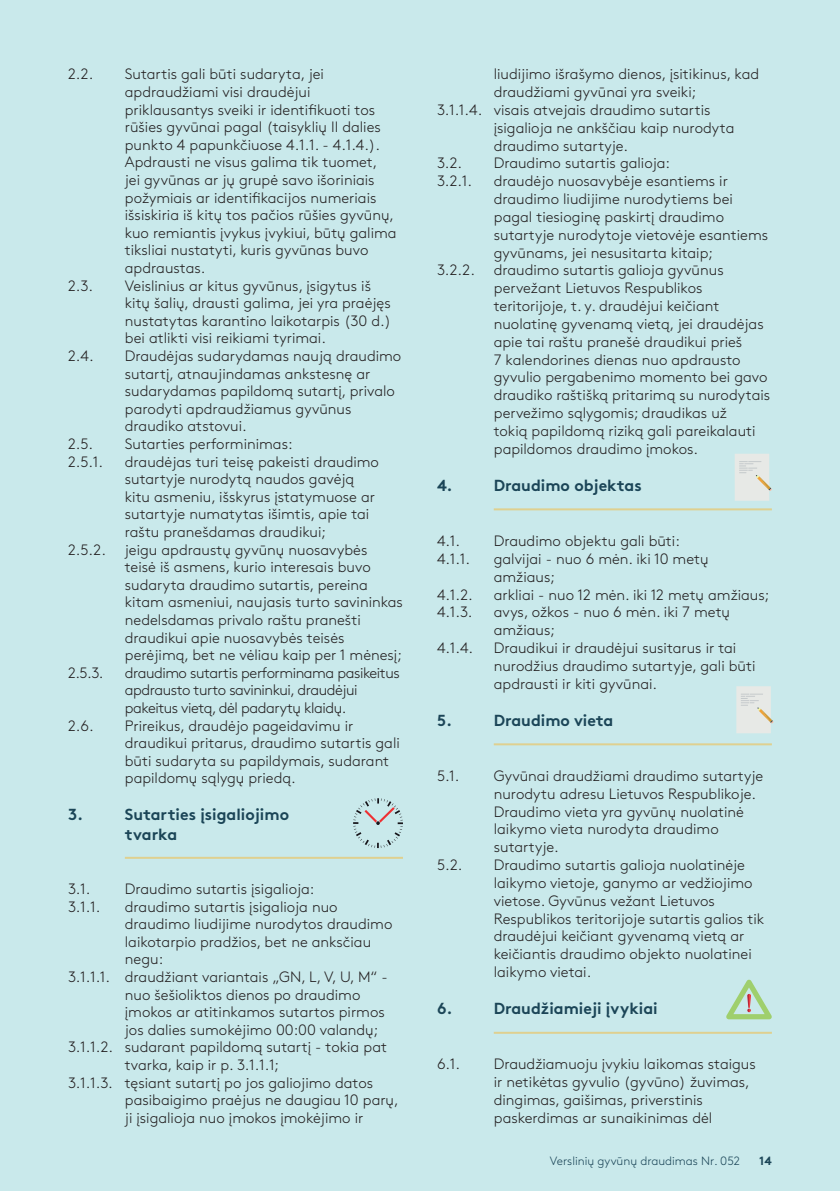
<style>
.page{position:relative;width:840px;height:1191px;background:#fff}
.page>*{position:absolute;margin:0;border:0;box-sizing:border-box;transform-origin:0 0}
.t1{font:700 16px/19.2px "Gjen Brown OT";color:#1b4557}
.t2{font:300 15px/17.6px "Gjen Brown OT";color:#231f20}
.t3{font:300 15px/17.6px "Gjen Brown OT";letter-spacing:-.03em;color:#231f20}
.t4{font:300 12px "Gjen Brown OT";color:#1b4557}
.t5{font:12px "Gjen Brown OT Bold Alt";color:#1b4557}
</style>
<div class="page">
<div style="left:0;top:0;width:839px;height:1191px;background:#c9e9eb"></div>
<hr style="left:125px;top:857px;width:278px;height:2px;background:#dfd08f">
<hr style="left:493px;top:508px;width:278px;height:2px;background:#dfd08f">
<hr style="left:493px;top:743px;width:278px;height:2px;background:#dfd08f">
<hr style="left:493px;top:1031px;width:278px;height:2px;background:#dfd08f">
<svg style="left:726px;top:979px;width:45px;height:40px"></svg>
<svg style="left:353px;top:798px;width:50px;height:50px"></svg>
<svg style="left:735px;top:454px;width:36px;height:47px;background:#e3e5df"></svg>
<svg style="left:736px;top:686px;width:37px;height:47px;background:#e2e5e0"></svg>
<p class="t2" style="left:68px;top:64px;width:27px">2.2.</p>
<p class="t2" style="left:125px;top:64px;width:273px">Sutartis gali būti sudaryta, jei apdraudžiami visi draudėjui priklausantys sveiki ir identifikuoti tos rūšies gyvūnai pagal (taisyklių II dalies punkto 4 papunkčiuose 4.1.1. - 4.1.4.).<br>Apdrausti ne visus galima tik tuomet,<br>jei gyvūnas ar jų grupė savo išoriniais požymiais ar identifikacijos numeriais išsiskiria iš kitų tos pačios rūšies gyvūnų, kuo remiantis įvykus įvykiui, būtų galima tiksliai nustatyti, kuris gyvūnas buvo apdraustas.</p>
<p class="t2" style="left:68px;top:275px;width:26px">2.3.</p>
<p class="t2" style="left:125px;top:275px;width:268px">Veislinius ar kitus gyvūnus, įsigytus iš kitų šalių, drausti galima, jei yra praėjęs nustatytas karantino laikotarpis (30 d.) bei atlikti visi reikiami tyrimai.</p>
<p class="t2" style="left:68px;top:346px;width:27px">2.4.</p>
<p class="t2" style="left:125px;top:346px;width:278px">Draudėjas sudarydamas naują draudimo sutartį, atnaujindamas ankstesnę ar sudarydamas papildomą sutartį, privalo parodyti apdraudžiamus gyvūnus draudiko atstovui.</p>
<p class="t2" style="left:68px;top:434px;width:26px">2.5.</p>
<p class="t2" style="left:125px;top:434px;width:169px">Sutarties performinimas:</p>
<p class="t2" style="left:68px;top:451px;width:36px">2.5.1.</p>
<p class="t2" style="left:125px;top:451px;width:255px">draudėjas turi teisę pakeisti draudimo sutartyje nurodytą naudos gavėją kitu asmeniu, išskyrus įstatymuose ar sutartyje numatytas išimtis, apie tai raštu pranešdamas draudikui;</p>
<p class="t2" style="left:68px;top:539px;width:39px">2.5.2.</p>
<p class="t2" style="left:125px;top:539px;width:279px">jeigu apdraustų gyvūnų nuosavybės<br>teisė iš asmens, kurio interesais buvo sudaryta draudimo sutartis, pereina kitam asmeniui, naujasis turto savininkas nedelsdamas privalo raštu pranešti draudikui apie nuosavybės teisės perėjimą, bet ne vėliau kaip per 1 mėnesį;</p>
<p class="t2" style="left:68px;top:662px;width:37px">2.5.3.</p>
<p class="t3" style="left:125px;top:662px;width:276px">draudimo sutartis performinama pasikeitus apdrausto turto savininkui, draudėjui pakeitus vietą, dėl padarytų klaidų.</p>
<p class="t2" style="left:68px;top:715px;width:27px">2.6.</p>
<p class="t2" style="left:125px;top:715px;width:276px">Prireikus, draudėjo pageidavimu ir draudikui pritarus, draudimo sutartis gali būti sudaryta su papildymais, sudarant papildomų sąlygų priedą.</p>
<p class="t1" style="left:68px;top:803px;width:17px">3.</p>
<p class="t1" style="left:125px;top:803px;width:166px">Sutarties įsigaliojimo tvarka</p>
<p class="t2" style="left:68px;top:879px;width:24px">3.1.</p>
<p class="t2" style="left:125px;top:879px;width:191px">Draudimo sutartis įsigalioja:</p>
<p class="t2" style="left:68px;top:896px;width:34px">3.1.1.</p>
<p class="t2" style="left:125px;top:896px;width:214px">draudimo sutartis įsigalioja nuo</p>
<p class="t2" style="left:125px;top:914px;width:269px">draudimo liudijime nurodytos draudimo</p>
<p class="t2" style="left:125px;top:931px;width:248px">laikotarpio pradžios, bet ne anksčiau</p>
<p class="t2" style="left:125px;top:949px;width:40px">negu:</p>
<p class="t2" style="left:68px;top:967px;width:321px">3.1.1.1. draudžiant variantais „GN, L, V, U, M“ -</p>
<p class="t2" style="left:125px;top:984px;width:237px">nuo šešioliktos dienos po draudimo</p>
<p class="t2" style="left:125px;top:1002px;width:261px">įmokos ar atitinkamos sutartos pirmos</p>
<p class="t2" style="left:125px;top:1019px;width:255px">jos dalies sumokėjimo 00:00 valandų;</p>
<p class="t2" style="left:68px;top:1037px;width:320px">3.1.1.2. sudarant papildomą sutartį - tokia pat</p>
<p class="t2" style="left:125px;top:1055px;width:156px">tvarka, kaip ir p. 3.1.1.1;</p>
<p class="t2" style="left:68px;top:1072px;width:306px">3.1.1.3. tęsiant sutartį po jos galiojimo datos</p>
<p class="t2" style="left:125px;top:1090px;width:275px">pasibaigimo praėjus ne daugiau 10 parų,</p>
<p class="t2" style="left:125px;top:1107px;width:240px">ji įsigalioja nuo įmokos įmokėjimo ir</p>
<p class="t2" style="left:493px;top:64px;width:267px">liudijimo išrašymo dienos, įsitikinus, kad</p>
<p class="t2" style="left:493px;top:82px;width:204px">draudžiami gyvūnai yra sveiki;</p>
<p class="t2" style="left:437px;top:100px;width:275px">3.1.1.4. visais atvejais draudimo sutartis</p>
<p class="t2" style="left:493px;top:118px;width:242px">įsigalioja ne ankščiau kaip nurodyta</p>
<p class="t2" style="left:493px;top:136px;width:136px">draudimo sutartyje.</p>
<p class="t2" style="left:437px;top:153px;width:27px">3.2.</p>
<p class="t2" style="left:493px;top:153px;width:178px">Draudimo sutartis galioja:</p>
<p class="t2" style="left:437px;top:171px;width:37px">3.2.1.</p>
<p class="t2" style="left:493px;top:171px;width:276px">draudėjo nuosavybėje esantiems ir draudimo liudijime nurodytiems bei pagal tiesioginę paskirtį draudimo sutartyje nurodytoje vietovėje esantiems gyvūnams, jei nesusitarta kitaip;</p>
<p class="t2" style="left:437px;top:260px;width:39px">3.2.2.</p>
<p class="t2" style="left:493px;top:260px;width:278px">draudimo sutartis galioja gyvūnus pervežant Lietuvos Respublikos teritorijoje, t. y. draudėjui keičiant nuolatinę gyvenamą vietą, jei draudėjas apie tai raštu pranešė draudikui prieš<br>7 kalendorines dienas nuo apdrausto gyvulio pergabenimo momento bei gavo draudiko raštišką pritarimą su nurodytais pervežimo sąlygomis; draudikas už<br>tokią papildomą riziką gali pareikalauti papildomos draudimo įmokos.</p>
<p class="t1" style="left:437px;top:474px;width:17px">4.</p>
<p class="t1" style="left:493px;top:474px;width:149px">Draudimo objektas</p>
<p class="t2" style="left:437px;top:531px;width:24px">4.1.</p>
<p class="t2" style="left:493px;top:531px;width:187px">Draudimo objektu gali būti:</p>
<p class="t2" style="left:437px;top:549px;width:34px">4.1.1.</p>
<p class="t2" style="left:493px;top:549px;width:216px">galvijai - nuo 6 mėn. iki 10 metų amžiaus;</p>
<p class="t2" style="left:437px;top:584px;width:37px">4.1.2.</p>
<p class="t2" style="left:493px;top:584px;width:277px">arkliai - nuo 12 mėn. iki 12 metų amžiaus;</p>
<p class="t2" style="left:437px;top:602px;width:37px">4.1.3.</p>
<p class="t2" style="left:493px;top:602px;width:238px">avys, ožkos - nuo 6 mėn. iki 7 metų amžiaus;</p>
<p class="t2" style="left:437px;top:638px;width:38px">4.1.4.</p>
<p class="t2" style="left:493px;top:638px;width:263px">Draudikui ir draudėjui susitarus ir tai nurodžius draudimo sutartyje, gali būti apdrausti ir kiti gyvūnai.</p>
<p class="t1" style="left:437px;top:709px;width:17px">5.</p>
<p class="t1" style="left:493px;top:709px;width:121px">Draudimo vieta</p>
<p class="t2" style="left:437px;top:766px;width:24px">5.1.</p>
<p class="t2" style="left:493px;top:766px;width:271px">Gyvūnai draudžiami draudimo sutartyje nurodytu adresu Lietuvos Respublikoje.<br>Draudimo vieta yra gyvūnų nuolatinė laikymo vieta nurodyta draudimo sutartyje.</p>
<p class="t2" style="left:437px;top:855px;width:27px">5.2.</p>
<p class="t2" style="left:493px;top:855px;width:272px">Draudimo sutartis galioja nuolatinėje laikymo vietoje, ganymo ar vedžiojimo vietose. Gyvūnus vežant Lietuvos Respublikos teritorijoje sutartis galios tik draudėjui keičiant gyvenamą vietą ar keičiantis draudimo objekto nuolatinei laikymo vietai.</p>
<p class="t1" style="left:437px;top:997px;width:17px">6.</p>
<p class="t1" style="left:493px;top:997px;width:165px">Draudžiamieji įvykiai</p>
<p class="t2" style="left:437px;top:1054px;width:25px">6.1.</p>
<p class="t2" style="left:493px;top:1054px;width:263px">Draudžiamuoju įvykiu laikomas staigus ir netikėtas gyvulio (gyvūno) žuvimas, dingimas, gaišimas, priverstinis paskerdimas ar sunaikinimas dėl</p>
<p class="t4" style="left:549px;top:1152px;width:191px">Verslinių gyvūnų draudimas Nr. 052</p>
<p class="t5" style="left:758px;top:1151px;width:14px">14</p>
</div>
